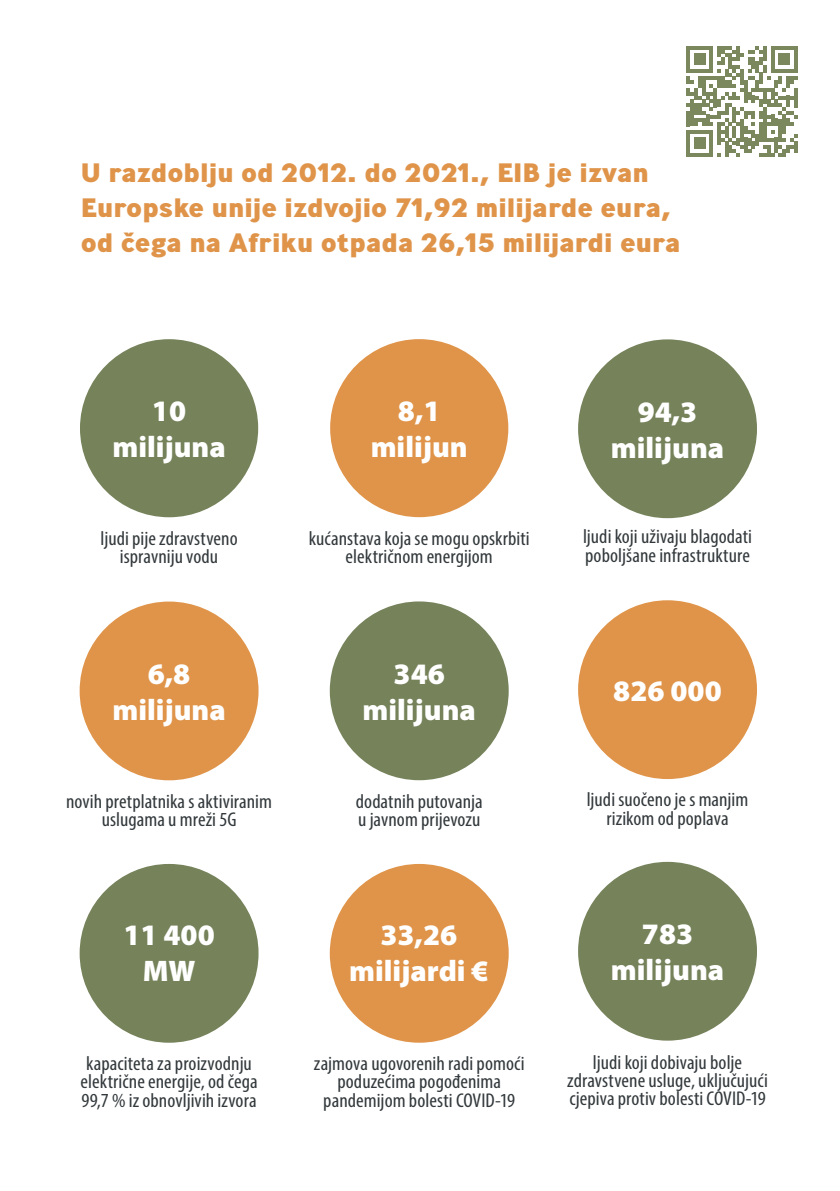
<style>
.page{position:relative;width:840px;height:1191px;background:#fff}
.page>*{position:absolute;margin:0;border:0;box-sizing:border-box;transform-origin:0 0}
.Chiffre{font:900 29.8px/35.8px "Myriad Pro";color:#fff;text-align:center}
.Header_Orange{font:800 26.6px/35.4px "Ministry";color:#df944a;scale:1.04 1}
.Description{font:condensed 20px/18.4px "Myriad Pro";letter-spacing:.005em;color:#32383b;text-align:center;scale:1.04 1}
</style>
<div class="page">
<div style="left:80px;top:339px;width:178px;height:178px;background:#75825a;border-radius:50%"></div>
<div style="left:80px;top:601px;width:178px;height:179px;background:#df944a;border-radius:50%"></div>
<div style="left:577px;top:862px;width:179px;height:178px;background:#75825a;border-radius:50%"></div>
<div style="left:577px;top:600px;width:179px;height:179px;background:#df944a;border-radius:50%"></div>
<div style="left:329px;top:864px;width:179px;height:178px;background:#df944a;border-radius:50%"></div>
<div style="left:330px;top:339px;width:178px;height:178px;background:#df944a;border-radius:50%"></div>
<div style="left:329px;top:601px;width:179px;height:179px;background:#75825a;border-radius:50%"></div>
<div style="left:80px;top:864px;width:178px;height:178px;background:#75825a;border-radius:50%"></div>
<div style="left:577px;top:339px;width:179px;height:179px;background:#75825a;border-radius:50%"></div>
<svg style="left:686px;top:46px;width:111px;height:111px"></svg>
<hr style="left:793px;top:141px;width:4px;height:12px;background:#7b885d">
<p class="Header_Orange" style="left:81px;top:154px;width:578px">U razdoblju od 2012. do 2021., EIB je izvan<br>Europske unije izdvojio 71,92 milijarde eura, od čega na Afriku otpada 26,15 milijardi eura</p>
<p class="Chiffre" style="left:112px;top:392px;width:115px">10 milijuna</p>
<p class="Chiffre" style="left:610px;top:393px;width:115px">94,3 milijuna</p>
<p class="Chiffre" style="left:370px;top:392px;width:99px">8,1 milijun</p>
<p class="Description" style="left:100px;top:528px;width:133px">ljudi pije zdravstveno ispravniju vodu</p>
<p class="Description" style="left:308px;top:528px;width:214px">kućanstava koja se mogu opskrbiti električnom energijom</p>
<p class="Description" style="left:582px;top:527px;width:164px;text-align:left">ljudi koji uživaju blagodati poboljšane infrastrukture</p>
<p class="Chiffre" style="left:112px;top:655px;width:115px">6,8 milijuna</p>
<p class="Description" style="left:66px;top:791px;width:199px">novih pretplatnika s aktiviranim uslugama u mreži 5G</p>
<p class="Chiffre" style="left:362px;top:655px;width:115px">346 milijuna</p>
<p class="Description" style="left:355px;top:791px;width:123px;text-align:left">dodatnih putovanja u javnom prijevozu</p>
<p class="Chiffre" style="left:123px;top:916px;width:93px">11 400<br>MW</p>
<p class="Chiffre" style="left:349px;top:916px;width:141px">33,26 milijardi €</p>
<p class="Description" style="left:80px;top:1053px;width:172px;text-align:left">kapaciteta za proizvodnju električne energije, od čega<br>99,7 % iz obnovljivih izvora</p>
<p class="Description" style="left:314px;top:1053px;width:204px">zajmova ugovorenih radi pomoći poduzećima pogođenima pandemijom bolesti COVID-19</p>
<p class="Chiffre" style="left:613px;top:672px;width:110px">826 000</p>
<p class="Description" style="left:586px;top:790px;width:157px">ljudi suočeno je s manjim rizikom od poplava</p>
<p class="Chiffre" style="left:610px;top:915px;width:115px">783 milijuna</p>
<p class="Description" style="left:567px;top:1052px;width:194px">ljudi koji dobivaju bolje zdravstvene usluge, uključujući cjepiva protiv bolesti COVID-19</p>
</div>
